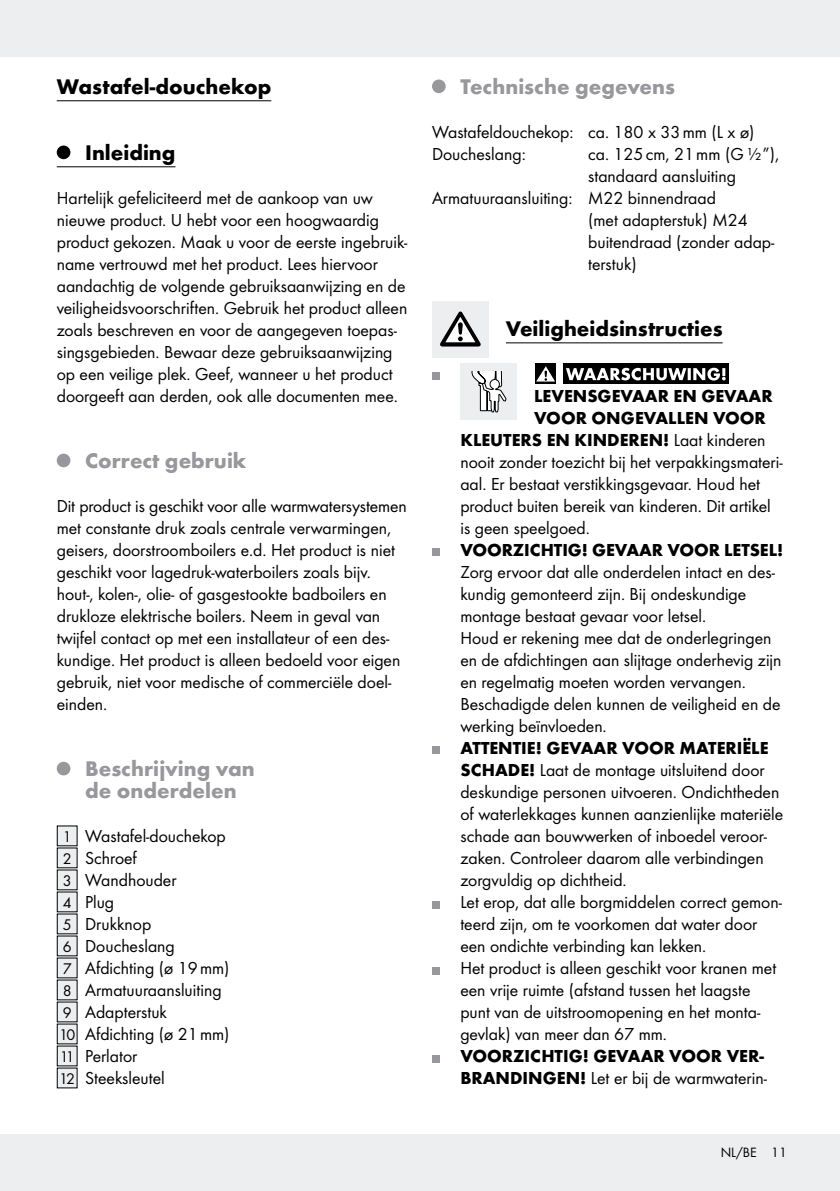
<style>
.page{position:relative;width:840px;height:1191px;background:#fff}
.page>*{position:absolute;margin:0;border:0;box-sizing:border-box;transform-origin:0 0}
.t1{font:700 22px/22px "Futura";color:#97979c}
.t2{font:700 22px "Futura";color:#000}
.t3{font:18px/22px "Futura Boo";color:#000}
.t4{font:700 18px "Futura";color:#000}
.t5{font:14px "Futura Boo";color:#000}
.s1{font-size:16px}
.s2{font-family:"Futura Boo";font-weight:400}
.s3{font-family:"Futura";font-weight:700}
</style>
<div class="page">
<div style="left:0;top:0;width:839px;height:57px;background:#eceeef"></div>
<div style="left:0;top:1134px;width:839px;height:57px;background:#eceeef"></div>
<hr style="left:57px;top:100px;width:214px;height:1px;background:#000">
<hr style="left:57px;top:166px;width:118px;height:1px;background:#000">
<div style="left:57px;top:145px;width:13px;height:14px;background:#000;border-radius:50%"></div>
<div style="left:57px;top:453px;width:13px;height:14px;background:#97979c;border-radius:50%"></div>
<div style="left:57px;top:761px;width:13px;height:14px;background:#97979c;border-radius:50%"></div>
<div style="left:57px;top:826px;width:20px;height:20px;background:#eceeef"></div>
<div style="left:57px;top:848px;width:20px;height:20px;background:#eceeef"></div>
<div style="left:57px;top:870px;width:20px;height:20px;background:#eceeef"></div>
<div style="left:57px;top:892px;width:20px;height:20px;background:#eceeef"></div>
<div style="left:57px;top:914px;width:20px;height:20px;background:#eceeef"></div>
<div style="left:57px;top:936px;width:20px;height:20px;background:#eceeef"></div>
<div style="left:57px;top:958px;width:20px;height:20px;background:#eceeef"></div>
<div style="left:57px;top:980px;width:20px;height:20px;background:#eceeef"></div>
<div style="left:57px;top:1002px;width:20px;height:20px;background:#eceeef"></div>
<div style="left:57px;top:1024px;width:20px;height:20px;background:#eceeef"></div>
<div style="left:57px;top:1046px;width:20px;height:20px;background:#eceeef"></div>
<div style="left:57px;top:1068px;width:20px;height:20px;background:#eceeef"></div>
<hr style="left:432px;top:342px;width:290px;height:1px;background:#000">
<div style="left:432px;top:79px;width:13px;height:14px;background:#97979c;border-radius:50%"></div>
<div style="left:488px;top:301px;width:17px;height:56px;background:#fff"></div>
<div style="left:432px;top:301px;width:56px;height:56px;background:#eceeef"></div>
<svg style="left:440px;top:311px;width:40px;height:35px"></svg>
<div style="left:432px;top:372px;width:7px;height:8px;background:#97979c"></div>
<div style="left:460px;top:363px;width:57px;height:57px;background:#eceeef"></div>
<svg style="left:471px;top:371px;width:35px;height:41px"></svg>
<svg style="left:535px;top:363px;width:20px;height:21px"></svg>
<svg style="left:536px;top:366px;width:18px;height:15px"></svg>
<div style="left:563px;top:363px;width:165px;height:21px;background:#000"></div>
<svg style="left:566px;top:368px;width:159px;height:12px"></svg>
<div style="left:432px;top:548px;width:7px;height:8px;background:#97979c"></div>
<div style="left:432px;top:746px;width:7px;height:8px;background:#97979c"></div>
<div style="left:432px;top:900px;width:7px;height:8px;background:#97979c"></div>
<div style="left:432px;top:966px;width:7px;height:8px;background:#97979c"></div>
<div style="left:432px;top:1054px;width:7px;height:8px;background:#97979c"></div>
<p class="t2" style="left:57px;top:73px;width:216px">Wastafel-douchekop</p>
<p class="t2" style="left:85px;top:139px;width:92px">Inleiding</p>
<p class="t3" style="left:57px;top:187px;width:352px">Hartelijk gefeliciteerd met de aankoop van uw nieuwe product. U hebt voor een hoogwaardig product gekozen. Maak u voor de eerste ingebruik&shy;name vertrouwd met het product. Lees hiervoor aandachtig de volgende gebruiksaanwijzing en de veiligheidsvoorschriften. Gebruik het product alleen zoals beschreven en voor de aangegeven toepas&shy;singsgebieden. Bewaar deze gebruiksaanwijzing op een veilige plek. Geef, wanneer u het product doorgeeft aan derden, ook alle documenten mee.</p>
<p class="t1" style="left:85px;top:449px;width:163px">Correct gebruik</p>
<p class="t3" style="left:57px;top:495px;width:351px">Dit product is geschikt voor alle warmwatersystemen met constante druk zoals centrale verwarmingen, geisers, doorstroomboilers e.d. Het product is niet geschikt voor lagedruk-waterboilers zoals bijv. hout-, kolen-, olie- of gasgestookte badboilers en drukloze elektrische boilers. Neem in geval van twijfel contact op met een installateur of een des&shy;kundige. Het product is alleen bedoeld voor eigen gebruik, niet voor medische of commerciële doel&shy;einden.</p>
<p class="t1" style="left:85px;top:757px;width:171px">Beschrijving van de onderdelen</p>
<p class="t3" style="left:59px;top:825px;width:172px"><span class="s1">1</span> Wastafel-douchekop<br><span class="s1">2</span> Schroef<br><span class="s1">3</span> Wandhouder<br><span class="s1">4</span> Plug<br><span class="s1">5</span> Drukknop<br><span class="s1">6</span> Doucheslang<br><span class="s1">7</span> Afdichting (ø 19mm)<br><span class="s1">8</span> Armatuuraansluiting<br><span class="s1">9</span> Adapterstuk<br><span class="s1">10</span> Afdichting (ø 21mm)<br><span class="s1">11</span> Perlator<br><span class="s1">12</span> Steeksleutel</p>
<p class="t1" style="left:460px;top:75px;width:216px">Technische gegevens</p>
<p class="t3" style="left:432px;top:121px;width:324px">Wastafeldouchekop: ca. 180 x 33mm (L x ø)<br>Doucheslang:</p>
<p class="t3" style="left:588px;top:143px;width:192px">ca. 125cm, 21mm (G ½”),</p>
<p class="t3" style="left:588px;top:165px;width:149px">standaard aansluiting</p>
<p class="t3" style="left:432px;top:187px;width:285px">Armatuuraansluiting: M22 binnendraad</p>
<p class="t3" style="left:588px;top:209px;width:161px">(met adapterstuk) M24</p>
<p class="t3" style="left:588px;top:231px;width:188px">buitendraad (zonder adap-</p>
<p class="t3" style="left:588px;top:253px;width:50px">terstuk)</p>
<p class="t2" style="left:505px;top:315px;width:218px">Veiligheidsinstructies</p>
<p class="t4" style="left:534px;top:385px;width:240px">LEVENSGEVAAR EN GEVAAR</p>
<p class="t4" style="left:534px;top:407px;width:233px">VOOR ONGEVALLEN VOOR</p>
<p class="t4" style="left:460px;top:429px;width:306px">KLEUTERS EN KINDEREN! <span class="s2">Laat kinderen</span></p>
<p class="t3" style="left:460px;top:451px;width:323px">nooit zonder toezicht bij het verpakkingsmateri&shy;aal. Er bestaat verstikkingsgevaar. Houd het product buiten bereik van kinderen. Dit artikel is geen speelgoed.</p>
<p class="t4" style="left:460px;top:539px;width:324px">VOORZICHTIG! GEVAAR VOOR LETSEL!</p>
<p class="t3" style="left:460px;top:561px;width:322px">Zorg ervoor dat alle onderdelen intact en des&shy;kundig gemonteerd zijn. Bij ondeskundige montage bestaat gevaar voor letsel.<br>Houd er rekening mee dat de onderlegringen en de afdichtingen aan slijtage onderhevig zijn en regelmatig moeten worden vervangen.<br>Beschadigde delen kunnen de veiligheid en de werking beïnvloeden.</p>
<p class="t4" style="left:460px;top:737px;width:309px">ATTENTIE! GEVAAR VOOR MATERIËLE</p>
<p class="t3" style="left:460px;top:759px;width:324px"><span class="s3">SCHADE!</span> Laat de montage uitsluitend door deskundige personen uitvoeren. Ondichtheden of waterlekkages kunnen aanzienlijke materiële schade aan bouwwerken of inboedel veroor&shy;zaken. Controleer daarom alle verbindingen zorgvuldig op dichtheid.<br>Let erop, dat alle borgmiddelen correct gemon&shy;teerd zijn, om te voorkomen dat water door een ondichte verbinding kan lekken.<br>Het product is alleen geschikt voor kranen met een vrije ruimte (afstand tussen het laagste punt van de uitstroomopening en het monta&shy;gevlak) van meer dan 67 mm.</p>
<p class="t4" style="left:460px;top:1045px;width:305px">VOORZICHTIG! GEVAAR VOOR VER-</p>
<p class="t3" style="left:460px;top:1067px;width:308px"><span class="s3">BRANDINGEN!</span> Let er bij de warmwaterin-</p>
<p class="t5" style="left:720px;top:1144px;width:67px">NL/BE 11</p>
</div>
